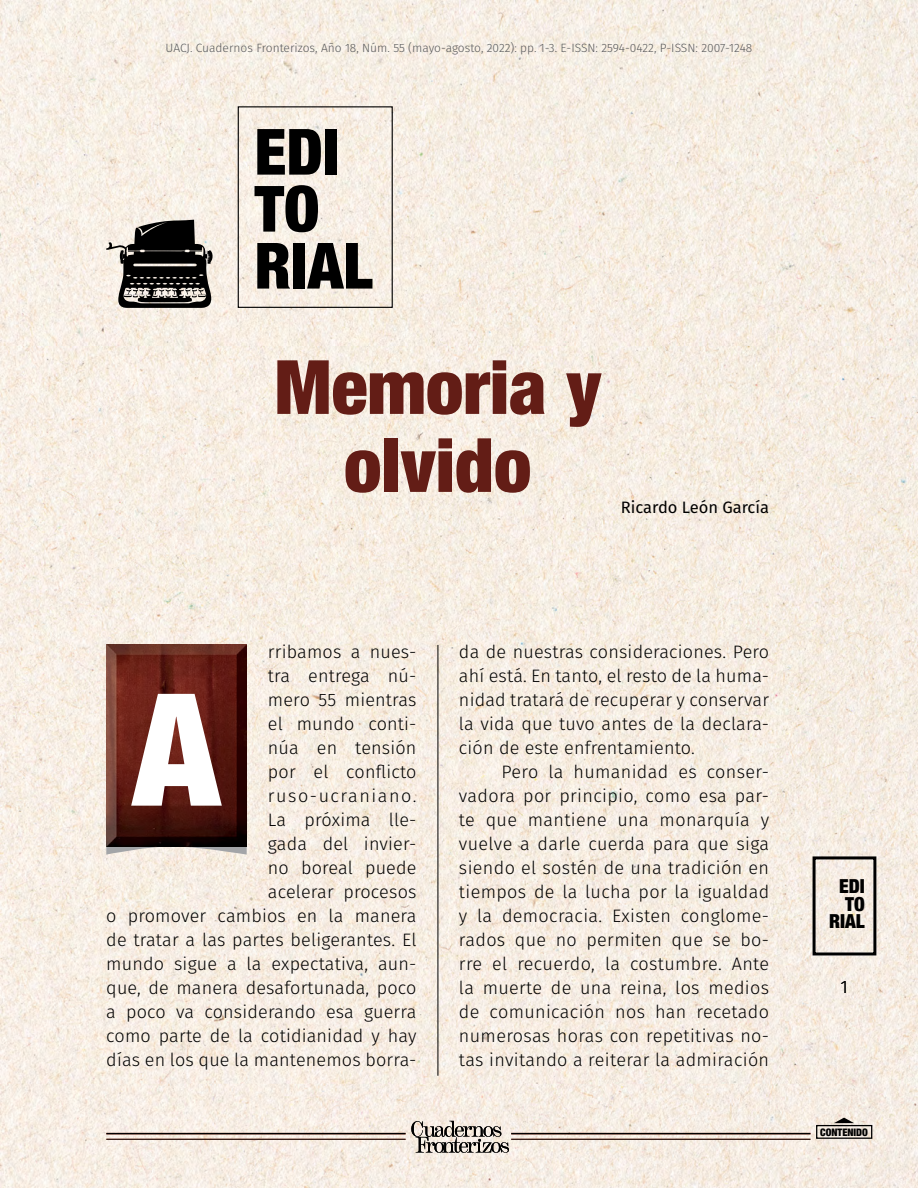
<style>
.page{position:relative;width:918px;height:1188px;background:#fff}
.page>*{position:absolute;margin:0;border:0;box-sizing:border-box;transform-origin:0 0}
.t1{font:900 condensed 75px/78px "Helvetica Neue";color:#631d16;text-align:center}
.t2{font:900 condensed 63.75px/57px "Helvetica Neue";color:#000}
.t3{font:900 condensed 19.2px/17.2px "Helvetica Neue";color:#000;text-align:right}
.t4{font:300 18px/24px "Fira Sans";letter-spacing:.01em;color:#000;text-align:justify}
.t5{font:16.5px "Fira Sans";color:#000}
.t6{font:300 12px "Fira Sans";color:#58595b}
.t7{font:900 condensed 10.35px "Helvetica Neue";color:#000}
</style>
<div class="page">
<img style="left:0;top:0;width:918px;height:1188px">
<svg style="left:811px;top:855px;width:67px;height:102px;background:#f0e7dd"></svg>
<svg style="left:106px;top:220px;width:108px;height:88px;background:#625e5a"></svg>
<div style="left:238px;top:106px;width:155px;height:202px;border:1px solid #000"></div>
<hr style="left:438px;top:645px;width:1px;height:431px;background:#000">
<svg style="left:106px;top:846px;width:141px;height:9px"></svg>
<img style="left:106px;top:645px;width:141px;height:201px">
<svg style="left:131px;top:694px;width:91px;height:112px"></svg>
<svg style="left:411px;top:1121px;width:98px;height:32px;background:#aaa39c"></svg>
<hr style="left:106px;top:1133px;width:300px;height:1px;background:#000">
<hr style="left:511px;top:1133px;width:299px;height:1px;background:#000">
<hr style="left:106px;top:1139px;width:300px;height:1px;background:#000">
<hr style="left:511px;top:1139px;width:299px;height:1px;background:#000">
<div style="left:813px;top:856px;width:63px;height:99px;border:3px solid #000"></div>
<div style="left:816px;top:1125px;width:56px;height:14px;border:1px solid #000"></div>
<svg style="left:834px;top:1118px;width:20px;height:5px"></svg>
<p class="t6" style="left:166px;top:40px;width:588px">UACJ. Cuadernos Fronterizos, Año 18, Núm. 55 (mayo-agosto, 2022): pp. 1-3. E-ISSN: 2594-0422, P-ISSN: 2007-1248</p>
<h2 class="t2" style="left:255px;top:120px;width:120px">EDI<br>TO<br>RIAL</h2>
<h1 class="t1" style="left:275px;top:344px;width:328px">Memoria y olvido</h1>
<p class="t5" style="left:621px;top:495px;width:150px">Ricardo León García</p>
<p class="t4" style="left:106px;top:640px;width:312px;text-align:right">rribamos a nues-<br>tra entrega nú-<br>mero 55 mientras<br>el mundo conti-<br>núa en tensión<br>por el conflicto<br>ruso-ucraniano.<br>La próxima lle-<br>gada del invier-<br>no boreal puede<br>acelerar procesos<br>o promover cambios en la manera de tratar a las partes beligerantes. El mundo sigue a la expectativa, aun&shy;que, de manera desafortunada, poco a poco va considerando esa guerra como parte de la cotidianidad y hay días en los que la mantenemos borra-</p>
<p class="t4" style="left:459px;top:640px;width:312px">da de nuestras consideraciones. Pero ahí está. En tanto, el resto de la huma&shy;nidad tratará de recuperar y conservar la vida que tuvo antes de la declara&shy;ción de este enfrentamiento.</p>
<p class="t4" style="left:459px;top:760px;width:312px;text-indent:43px">Pero la humanidad es conser&shy;vadora por principio, como esa par&shy;te que mantiene una monarquía y vuelve a darle cuerda para que siga siendo el sostén de una tradición en tiempos de la lucha por la igualdad y la democracia. Existen conglome&shy;rados que no permiten que se bo&shy;rre el recuerdo, la costumbre. Ante la muerte de una reina, los medios de comunicación nos han recetado numerosas horas con repetitivas no&shy;tas invitando a reiterar la admiración</p>
<p class="t3" style="left:829px;top:877px;width:37px">EDI<br>TO<br>RIAL</p>
<p class="t4" style="left:841px;top:975px;width:9px">1</p>
<p class="t7" style="left:820px;top:1124px;width:49px">CONTENIDO</p>
</div>
